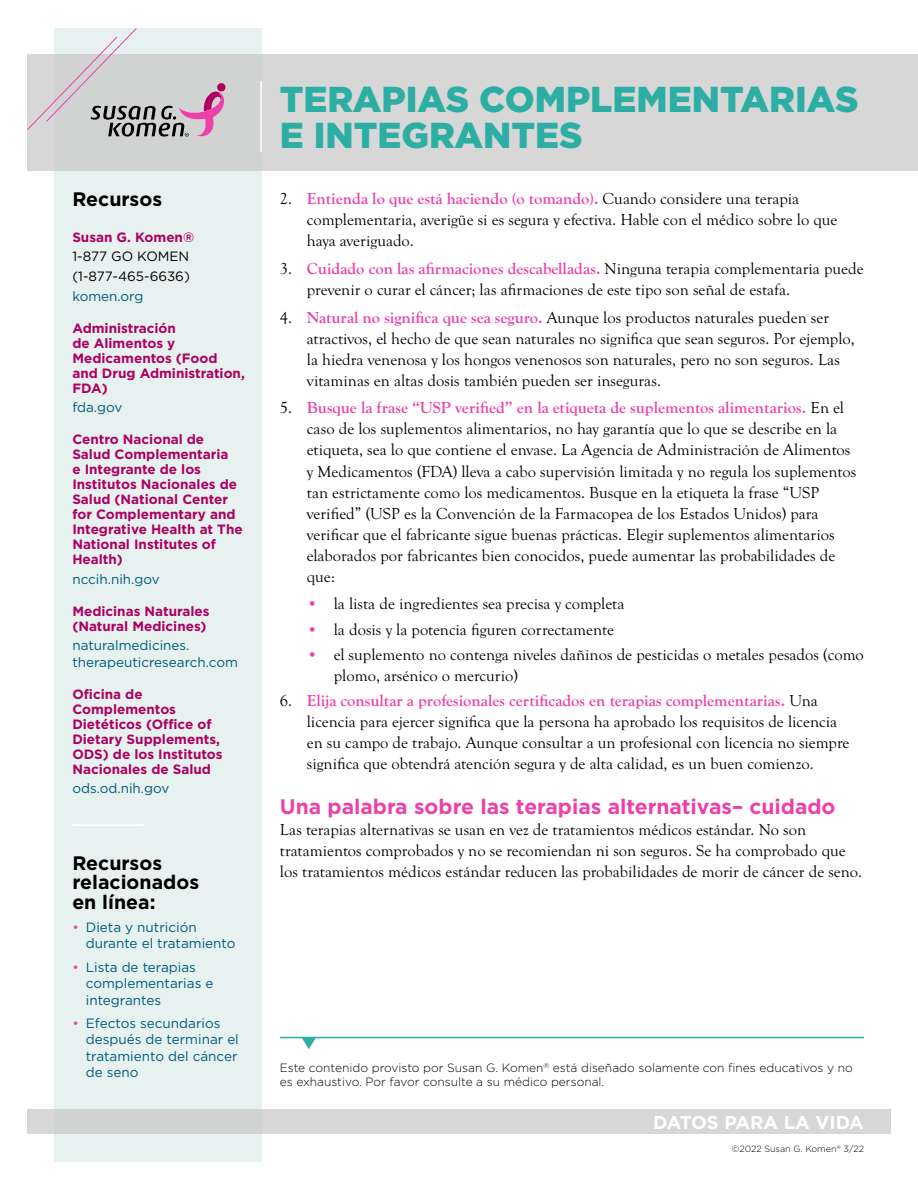
<style>
.page{position:relative;width:918px;height:1188px;background:#fff}
.page>*{position:absolute;margin:0;border:0;box-sizing:border-box;transform-origin:0 0}
.t1{font:900 36px/36px "Gotham";color:#2caea4}
.t2{font:700 21px "Gotham";color:#eb41a9}
.t3{font:700 19.5px/19.5px "Gotham";color:#000}
.t4{font:700 18.6px "Gotham";letter-spacing:-.005em;color:#fff}
.t5{font:16.5px/21px "Goudy Old Sty";color:#000}
.t6{font:700 13.5px/15px "Gotham";color:#ad0061}
.t7{font:13.5px/16.5px "Gotham";color:#005a7c}
.t8{font:13.5px/19.8px "Gotham";color:#000}
.t9{font:300 12px/13.5px "Gotham";color:#000}
.t10{font:300 9px "Gotham";color:#000}
.s1{color:#eb41a9}
.s2{font-weight:700;color:#eb41a9}
</style>
<div class="page">
<div style="left:54px;top:28px;width:208px;height:1134px;background:#e7f2f0"></div>
<div style="left:27px;top:54px;width:891px;height:117px;background:#d8d7d7"></div>
<hr style="left:260px;top:81px;width:2px;height:71px;background:#fff">
<svg style="left:27px;top:28px;width:199px;height:109px"></svg>
<div style="left:27px;top:1110px;width:864px;height:24px;background:#d8d7d7"></div>
<hr style="left:72px;top:824px;width:72px;height:2px;background:#fff">
<hr style="left:280px;top:1037px;width:584px;height:1px;background:#2caea4">
<svg style="left:302px;top:1038px;width:14px;height:11px"></svg>
<p class="t3" style="left:72px;top:191px;width:91px">Recursos</p>
<p class="t6" style="left:72px;top:230px;width:123px">Susan G. Komen®</p>
<p class="t8" style="left:72px;top:248px;width:119px">1-877 GO KOMEN (1-877-465-6636)</p>
<p class="t7" style="left:72px;top:289px;width:73px">komen.org</p>
<p class="t6" style="left:72px;top:321px;width:174px">Administración<br>de Alimentos y<br>Medicamentos (Food and Drug Administration,<br>FDA)</p>
<p class="t7" style="left:72px;top:400px;width:51px">fda.gov</p>
<p class="t6" style="left:72px;top:433px;width:172px">Centro Nacional de<br>Salud Complementaria<br>e Integrante de los<br>Institutos Nacionales de<br>Salud (National Center for Complementary and<br>Integrative Health at The<br>National Institutes of<br>Health)</p>
<p class="t7" style="left:72px;top:572px;width:89px">nccih.nih.gov</p>
<p class="t6" style="left:72px;top:604px;width:139px">Medicinas Naturales (Natural Medicines)</p>
<p class="t7" style="left:72px;top:638px;width:167px">naturalmedicines. therapeuticresearch.com</p>
<p class="t6" style="left:72px;top:687px;width:152px">Oficina de<br>Complementos<br>Dietéticos (Office of<br>Dietary Supplements,<br>ODS) de los Institutos<br>Nacionales de Salud</p>
<p class="t7" style="left:72px;top:781px;width:98px">ods.od.nih.gov</p>
<p class="t3" style="left:72px;top:854px;width:128px">Recursos relacionados en línea:</p>
<p class="t7" style="left:86px;top:920px;width:151px;text-indent:-14px"><span class="s1">•</span> Dieta y nutrición durante el tratamiento</p>
<p class="t7" style="left:86px;top:959px;width:129px;text-indent:-14px"><span class="s1">•</span> Lista de terapias complementarias e integrantes</p>
<p class="t7" style="left:86px;top:1016px;width:155px;text-indent:-14px"><span class="s1">•</span> Efectos secundarios después de terminar el tratamiento del cáncer de seno</p>
<h1 class="t1" style="left:280px;top:83px;width:580px">TERAPIAS COMPLEMENTARIAS<br>E INTEGRANTES</h1>
<p class="t5" style="left:307px;top:189px;width:532px;text-indent:-27px">2. <span class="s2">Entienda lo que está haciendo (o tomando).</span> Cuando considere una terapia complementaria, averigüe si es segura y efectiva. Hable con el médico sobre lo que haya averiguado.</p>
<p class="t5" style="left:307px;top:259px;width:558px;text-indent:-27px">3. <span class="s2">Cuidado con las afirmaciones descabelladas.</span> Ninguna terapia complementaria puede prevenir o curar el cáncer; las afirmaciones de este tipo son señal de estafa.</p>
<p class="t5" style="left:307px;top:308px;width:550px;text-indent:-27px">4. <span class="s2">Natural no significa que sea seguro.</span> Aunque los productos naturales pueden ser atractivos, el hecho de que sean naturales no significa que sean seguros. Por ejemplo, la hiedra venenosa y los hongos venenosos son naturales, pero no son seguros. Las vitaminas en altas dosis también pueden ser inseguras.</p>
<p class="t5" style="left:307px;top:399px;width:551px;text-indent:-27px">5. <span class="s2">Busque la frase “USP verified” en la etiqueta de suplementos alimentarios.</span> En el caso de los suplementos alimentarios, no hay garantía que lo que se describe en la etiqueta, sea lo que contiene el envase. La Agencia de Administración de Alimentos y Medicamentos (FDA) lleva a cabo supervisión limitada y no regula los suplementos tan estrictamente como los medicamentos. Busque en la etiqueta la frase “USP verified” (USP es la Convención de la Farmacopea de los Estados Unidos) para verificar que el fabricante sigue buenas prácticas. Elegir suplementos alimentarios elaborados por fabricantes bien conocidos, puede aumentar las probabilidades de que:</p>
<p class="t5" style="left:307px;top:594px;width:319px"><span class="s1">•</span> la lista de ingredientes sea precisa y completa</p>
<p class="t5" style="left:307px;top:620px;width:309px"><span class="s1">•</span> la dosis y la potencia figuren correctamente</p>
<p class="t5" style="left:334px;top:645px;width:532px;text-indent:-27px"><span class="s1">•</span> el suplemento no contenga niveles dañinos de pesticidas o metales pesados (como plomo, arsénico o mercurio)</p>
<p class="t5" style="left:307px;top:691px;width:544px;text-indent:-27px">6. <span class="s2">Elija consultar a profesionales certificados en terapias complementarias.</span> Una licencia para ejercer significa que la persona ha aprobado los requisitos de licencia en su campo de trabajo. Aunque consultar a un profesional con licencia no siempre significa que obtendrá atención segura y de alta calidad, es un buen comienzo.</p>
<p class="t2" style="left:280px;top:797px;width:557px">Una palabra sobre las terapias alternativas– cuidado</p>
<p class="t5" style="left:280px;top:820px;width:584px">Las terapias alternativas se usan en vez de tratamientos médicos estándar. No son tratamientos comprobados y no se recomiendan ni son seguros. Se ha comprobado que los tratamientos médicos estándar reducen las probabilidades de morir de cáncer de seno.</p>
<p class="t9" style="left:280px;top:1062px;width:575px">Este contenido provisto por Susan G. Komen<sup>®</sup> está diseñado solamente con fines educativos y no es exhaustivo. Por favor consulte a su médico personal.</p>
<p class="t4" style="left:653px;top:1114px;width:212px">DATOS PARA LA VIDA</p>
<p class="t10" style="left:732px;top:1145px;width:134px">©2022 Susan G. Komen<sup>®</sup> 3/22</p>
</div>
